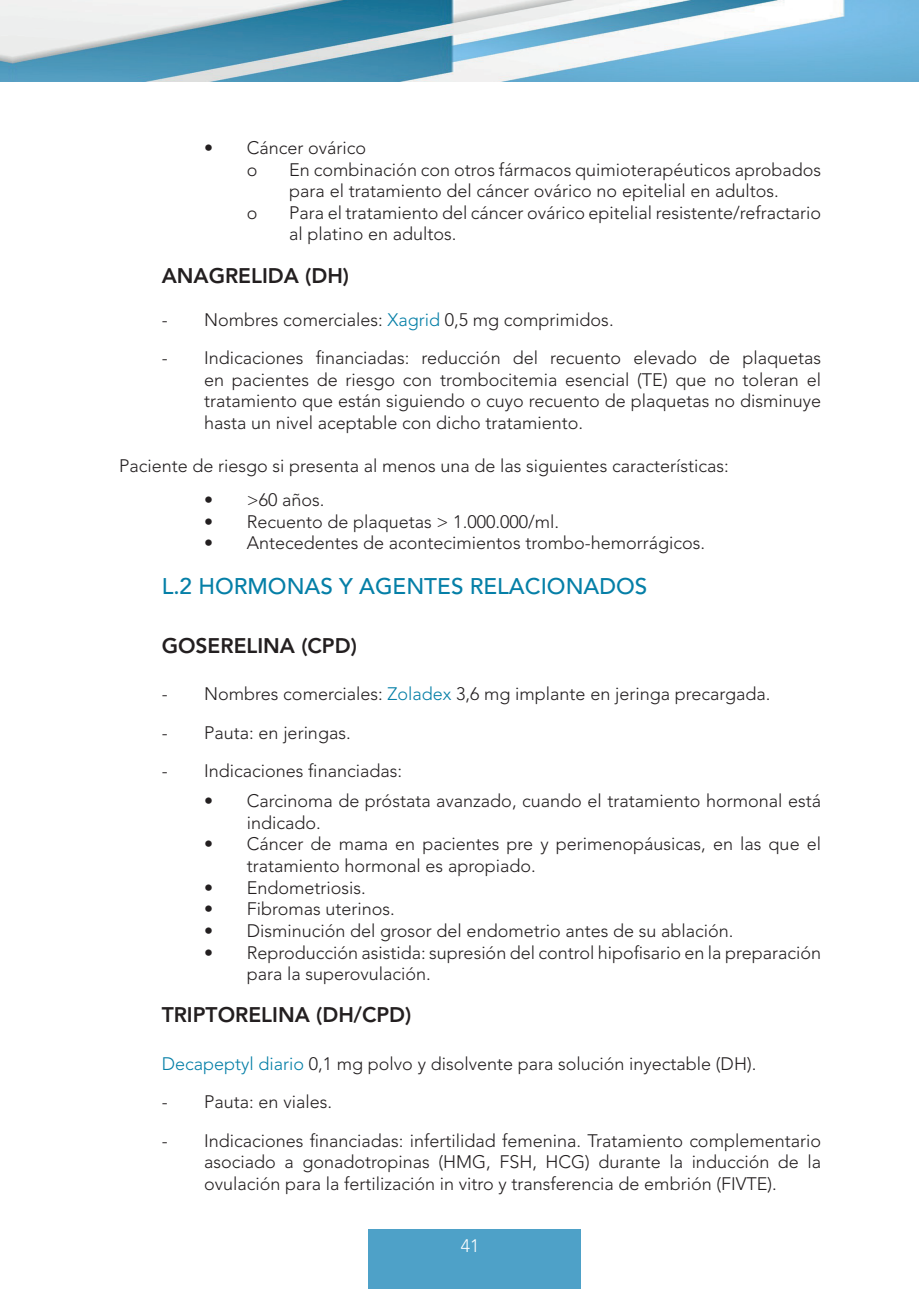
<style>
.page{position:relative;width:919px;height:1289px;background:#fff}
.page>*{position:absolute;margin:0;border:0;box-sizing:border-box;transform-origin:0 0}
.t1{font:500 22.5px "Avenir LT Std";color:#057fa7}
.t2{font:800 21px "Avenir LT Std";color:#231f20}
.t3{font:300 18px/21.6px "Avenir LT Std";color:#231f20}
.t4{font:300 18px "Avenir LT Std";color:#fff}
.s1{color:#057fa7}
</style>
<div class="page">
<img style="left:0;top:0;width:918px;height:82px">
<div style="left:368px;top:1229px;width:212px;height:59px;background:#4ea1c8"></div>
<p class="t3" style="left:247px;top:137px;width:121px;text-indent:-43px">• Cáncer ovárico o</p>
<p class="t3" style="left:289px;top:159px;width:533px">En combinación con otros fármacos quimioterapéuticos aprobados para el tratamiento del cáncer ovárico no epitelial en adultos.</p>
<p class="t3" style="left:247px;top:202px;width:12px">o</p>
<p class="t3" style="left:289px;top:202px;width:533px">Para el tratamiento del cáncer ovárico epitelial resistente/refractario al platino en adultos.</p>
<p class="t2" style="left:162px;top:263px;width:189px">ANAGRELIDA (DH)</p>
<p class="t3" style="left:162px;top:308px;width:453px">- Nombres comerciales: <span class="s1">Xagrid</span> 0,5 mg comprimidos.</p>
<p class="t3" style="left:204px;top:347px;width:618px;text-align:justify;text-indent:-43px">- Indicaciones financiadas: reducción del recuento elevado de plaquetas en pacientes de riesgo con trombocitemia esencial (TE) que no toleran el tratamiento que están siguiendo o cuyo recuento de plaquetas no disminuye hasta un nivel aceptable con dicho tratamiento.</p>
<p class="t3" style="left:119px;top:455px;width:611px">Paciente de riesgo si presenta al menos una de las siguientes características:</p>
<p class="t3" style="left:204px;top:489px;width:122px">• &gt;60 años.</p>
<p class="t3" style="left:204px;top:511px;width:356px">• Recuento de plaquetas &gt; 1.000.000/ml.</p>
<p class="t3" style="left:204px;top:532px;width:502px">• Antecedentes de acontecimientos trombo-hemorrágicos.</p>
<p class="t1" style="left:162px;top:572px;width:487px">L.2 HORMONAS Y AGENTES RELACIONADOS</p>
<p class="t2" style="left:162px;top:633px;width:197px">GOSERELINA (CPD)</p>
<p class="t3" style="left:162px;top:683px;width:610px">- Nombres comerciales: <span class="s1">Zoladex</span> 3,6 mg implante en jeringa precargada.</p>
<p class="t3" style="left:162px;top:721px;width:190px">- Pauta: en jeringas.</p>
<p class="t3" style="left:162px;top:760px;width:242px">- Indicaciones financiadas:</p>
<p class="t3" style="left:247px;top:790px;width:575px;text-indent:-43px">• Carcinoma de próstata avanzado, cuando el tratamiento hormonal está indicado.</p>
<p class="t3" style="left:247px;top:833px;width:576px;text-indent:-43px">• Cáncer de mama en pacientes pre y perimenopáusicas, en las que el tratamiento hormonal es apropiado.</p>
<p class="t3" style="left:204px;top:876px;width:163px">• Endometriosis.</p>
<p class="t3" style="left:204px;top:898px;width:192px">• Fibromas uterinos.</p>
<p class="t3" style="left:204px;top:920px;width:531px">• Disminución del grosor del endometrio antes de su ablación.</p>
<p class="t3" style="left:247px;top:941px;width:575px;text-indent:-43px">• Reproducción asistida: supresión del control hipofisario en la preparación para la superovulación.</p>
<p class="t2" style="left:162px;top:1002px;width:251px">TRIPTORELINA (DH/CPD)</p>
<p class="t3" style="left:162px;top:1052px;width:596px"><span class="s1">Decapeptyl diario</span> 0,1 mg polvo y disolvente para solución inyectable (DH).</p>
<p class="t3" style="left:162px;top:1091px;width:172px">- Pauta: en viales.</p>
<p class="t3" style="left:204px;top:1129px;width:618px;text-align:justify;text-indent:-43px">- Indicaciones financiadas: infertilidad femenina. Tratamiento complementario asociado a gonadotropinas (HMG, FSH, HCG) durante la inducción de la ovulación para la fertilización in vitro y transferencia de embrión (FIVTE).</p>
<p class="t4" style="left:460px;top:1235px;width:20px">41</p>
</div>
